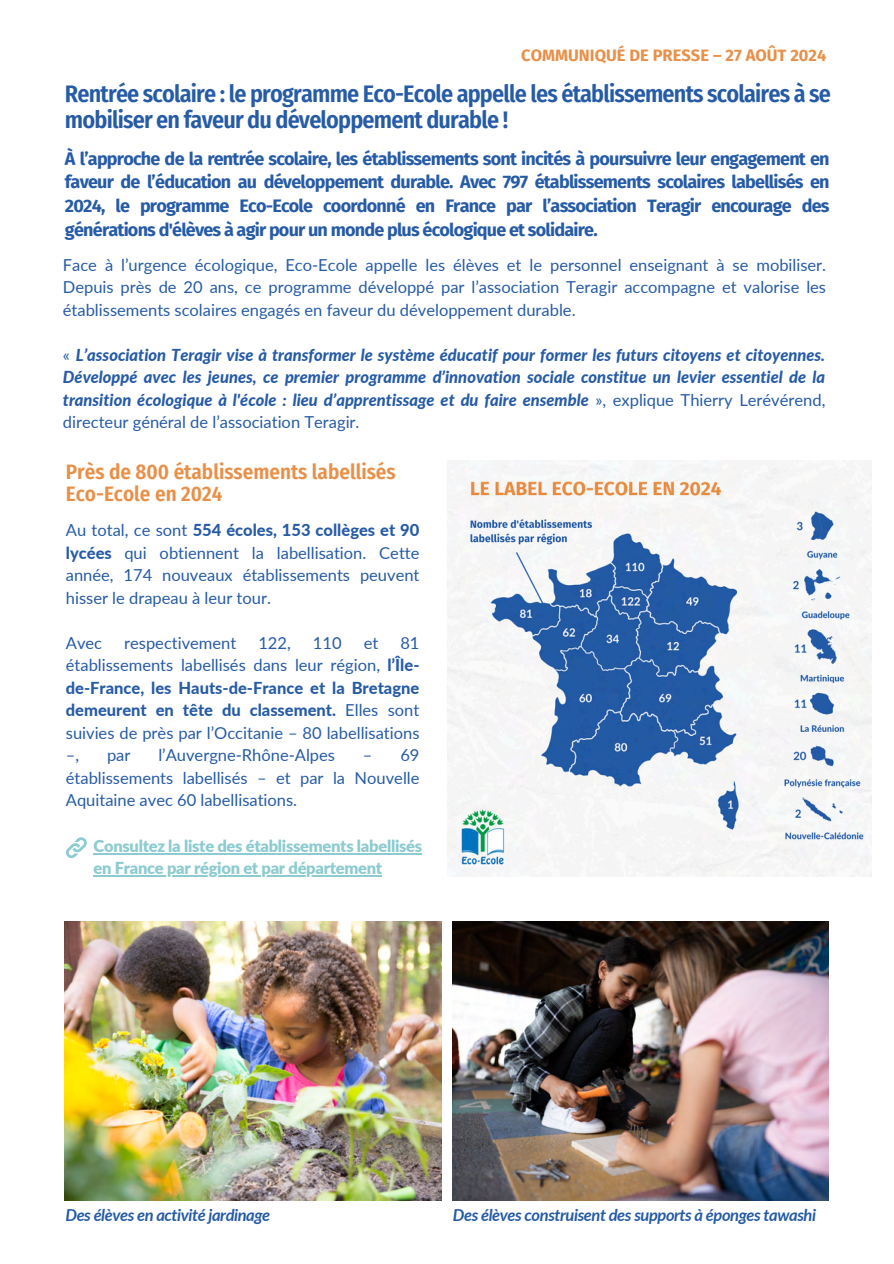
<style>
.page{position:relative;width:894px;height:1264px;background:#fff}
.page>*{position:absolute;margin:0;border:0;box-sizing:border-box;transform-origin:0 0}
.t1{font:600 24px/25.8px "Fira Sans Condensed";letter-spacing:-.035em;color:#265ba5}
.t2{font:600 21px/21.3px "Fira Sans Condensed";color:#e89048}
.t3{font:700 18px/23.7px "Fira Sans";letter-spacing:-.045em;color:#265ba5;text-align:justify}
.t4{font:16.5px/22.5px "Lato";color:#265ba5;text-align:justify}
.t5{font:italic 800 16.5px/22.5px "Lato";color:#265ba5;text-align:justify}
.t6{font:900 16.5px "Lato";letter-spacing:-.015em;color:#8ccbcf}
.t7{font:italic 700 16.5px "Lato";letter-spacing:-.025em;color:#265ba5}
.t8{font:700 16.5px "Fira Sans";color:#e89048}
.s1{font-weight:400;font-style:normal}
.s2{font-weight:800}
</style>
<div class="page">
<svg style="left:66px;top:837px;width:21px;height:21px"></svg>
<hr style="left:93px;top:853px;width:329px;height:1px;background:#8ccbcf">
<hr style="left:93px;top:875px;width:289px;height:1px;background:#8ccbcf">
<img style="left:447px;top:461px;width:424px;height:415px">
<img style="left:453px;top:921px;width:375px;height:279px">
<img style="left:65px;top:921px;width:376px;height:279px">
<p class="t8" style="left:521px;top:45px;width:306px">COMMUNIQUÉ DE PRESSE – 27 AOÛT 2024</p>
<p class="t1" style="left:65px;top:81px;width:767px">Rentrée scolaire : le programme Eco-Ecole appelle les établissements scolaires à se mobiliser en faveur du développement durable !</p>
<h4 class="t3" style="left:65px;top:147px;width:766px">À l’approche de la rentrée scolaire, les établissements sont incités à poursuivre leur engagement en faveur de l’éducation au développement durable. Avec 797 établissements scolaires labellisés en 2024, le programme Eco-Ecole coordonné en France par l’association Teragir encourage des générations d'élèves à agir pour un monde plus écologique et solidaire.</h4>
<h4 class="t4" style="left:63px;top:253px;width:764px">Face à l’urgence écologique, Eco-Ecole appelle les élèves et le personnel enseignant à se mobiliser.<br>Depuis près de 20 ans, ce programme développé par l’association Teragir accompagne et valorise les établissements scolaires engagés en faveur du développement durable.</h4>
<p class="t5" style="left:63px;top:343px;width:763px"><span class="s1">«</span> L’association Teragir vise à transformer le système éducatif pour former les futurs citoyens et citoyennes.<br>Développé avec les jeunes, ce premier programme d’innovation sociale constitue un levier essentiel de la transition écologique à l'école : lieu d’apprentissage et du faire ensemble <span class="s1">», explique Thierry Lerévérend, directeur général de l’association Teragir.</span></p>
<h4 class="t2" style="left:66px;top:461px;width:331px">Près de 800 établissements labellisés<br>Eco-Ecole en 2024</h4>
<p class="t4" style="left:66px;top:518px;width:355px">Au total, ce sont <span class="s2">554 écoles, 153 collèges et 90 lycées</span> qui obtiennent la labellisation. Cette année, 174 nouveaux établissements peuvent hisser le drapeau à leur tour.</p>
<p class="t4" style="left:66px;top:631px;width:38px">Avec</p>
<p class="t4" style="left:124px;top:631px;width:114px">respectivement</p>
<p class="t4" style="left:258px;top:631px;width:34px">122,</p>
<p class="t4" style="left:313px;top:631px;width:30px">110</p>
<p class="t4" style="left:363px;top:631px;width:16px">et</p>
<p class="t4" style="left:66px;top:631px;width:355px;text-indent:334px">81 établissements labellisés dans leur région, <span class="s2">l’Île&shy;de-France, les Hauts-de-France et la Bretagne demeurent en tête du classement.</span> Elles sont suivies de près par l’Occitanie – 80 labellisations –,</p>
<p class="t4" style="left:107px;top:743px;width:25px">par</p>
<p class="t4" style="left:158px;top:743px;width:178px">l’Auvergne-Rhône-Alpes</p>
<p class="t4" style="left:66px;top:743px;width:355px;text-indent:297px">– 69 établissements labellisés – et par la Nouvelle Aquitaine avec 60 labellisations.</p>
<h3 class="t6" style="left:93px;top:835px;width:330px">Consultez la liste des établissements labellisés</h3>
<h1 class="t6" style="left:93px;top:858px;width:290px">en France par région et par département</h1>
<p class="t7" style="left:65px;top:1204px;width:206px">Des élèves en activité jardinage</p>
<h4 class="t7" style="left:453px;top:1204px;width:364px">Des élèves construisent des supports à éponges tawashi</h4>
</div>
